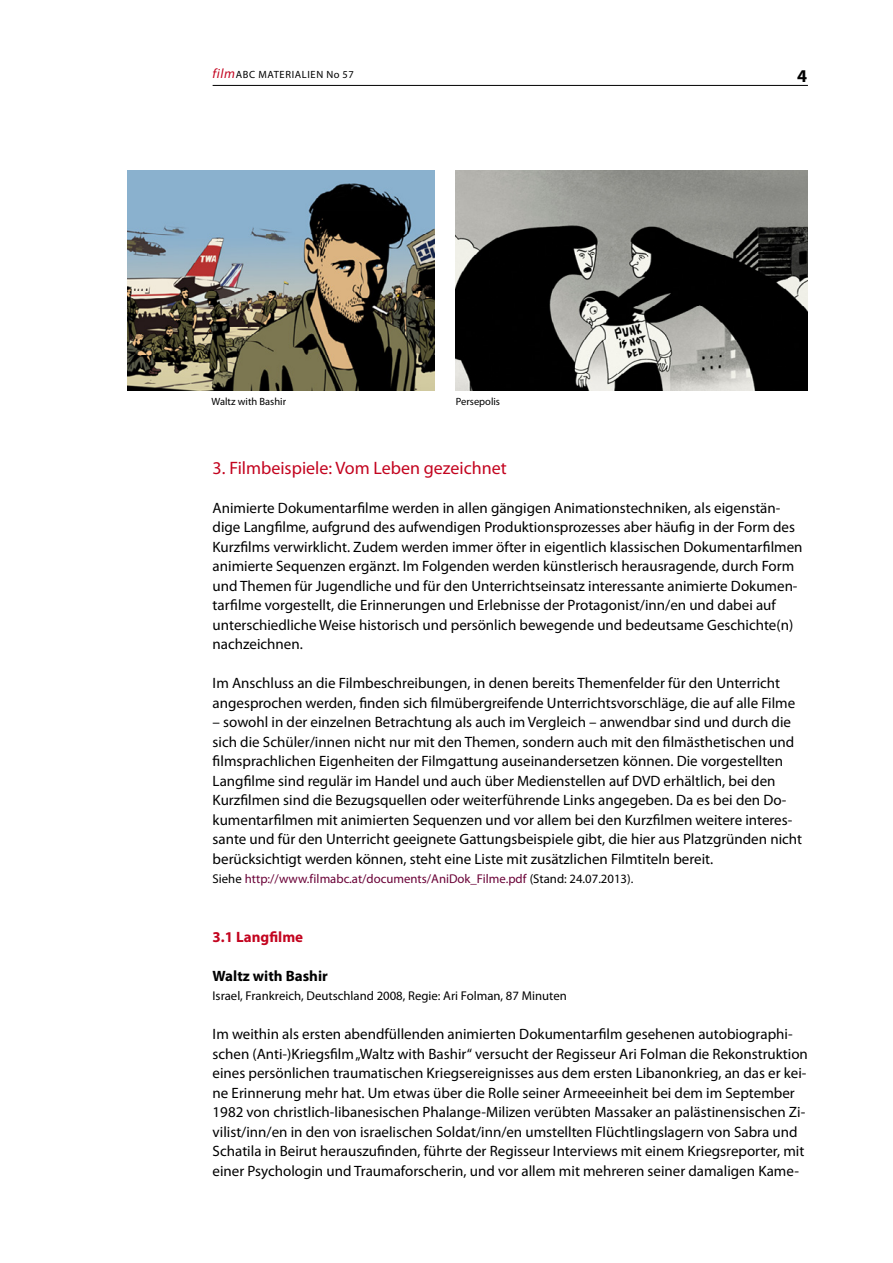
<style>
.page{position:relative;width:893px;height:1263px;background:#fff}
.page>*{position:absolute;margin:0;border:0;box-sizing:border-box;transform-origin:0 0}
.t1{font:18px "Myriad Pro";color:#c3041f}
.t2{font:700 18px "Myriad Pro";color:#000}
.t3{font:15px/19.5px "Myriad Pro";color:#000}
.t4{font:700 15px "Myriad Pro";color:#000}
.t5{font:700 15px "Myriad Pro";color:#c3041f}
.t6{font:12.75px "Myriad Pro";color:#690036}
.t7{font:12.75px "Myriad Pro";color:#000}
.t8{font:10.5px "Myriad Pro";color:#000}
.t9{font:10.5px "Myriad Pro";letter-spacing:.06em;color:#000}
.s1{font-style:italic;font-size:13.5px;color:#c3041f}
.s2{color:#000}
</style>
<div class="page">
<hr style="left:213px;top:85px;width:595px;height:1px;background:#000">
<img style="left:128px;top:170px;width:307px;height:221px">
<img style="left:456px;top:170px;width:351px;height:221px">
<p class="t9" style="left:213px;top:68px;width:143px"><span class="s1">film</span>ABC Materialien No 57</p>
<p class="t2" style="left:797px;top:64px;width:11px">4</p>
<p class="t8" style="left:212px;top:395px;width:76px">Waltz with Bashir</p>
<p class="t8" style="left:456px;top:395px;width:46px">Persepolis</p>
<p class="t1" style="left:213px;top:456px;width:296px">3. Filmbeispiele: Vom Leben gezeichnet</p>
<p class="t3" style="left:213px;top:498px;width:591px">Animierte Dokumentarfilme werden in allen gängigen Animationstechniken, als eigenstän&shy;dige Langfilme, aufgrund des aufwendigen Produktionsprozesses aber häufig in der Form des Kurzfilms verwirklicht. Zudem werden immer öfter in eigentlich klassischen Dokumentarfilmen animierte Sequenzen ergänzt. I m Folgenden werden künstlerisch herausragende, durch Form und Themen für Jugendliche und für den Unterrichtseinsatz interessante animierte Dokumen&shy;tarfilme vorgestellt, die Erinnerungen und Erlebnisse der Protagonist/inn/en und dabei auf unterschiedliche Weise historisch und persönlich bewegende und bedeutsame Geschichte(n) nachzeichnen.</p>
<p class="t3" style="left:213px;top:673px;width:584px">I m Anschluss an die Filmbeschreibungen, in denen bereits Themenfelder für den Unterricht angesprochen werden, finden sich filmübergreifende Unterrichtsvorschläge, die auf alle Filme</p>
<p class="t3" style="left:213px;top:712px;width:591px">– sowohl in der einzelnen Betrachtung als auch im Vergleich – anwendbar sind und durch die sich die Schüler/innen nicht nur mit den Themen, sondern auch mit den filmästhetischen und filmsprachlichen Eigenheiten der Filmgattung auseinandersetzen können. Die vorgestellten Langfilme sind regulär im Handel und auch über Medienstellen auf DVD erhältlich, bei den Kurzfilmen sind die Bezugsquellen oder weiterführende Links angegeben. Da es bei den Do&shy;kumentarfilmen mit animierten Sequenzen und vor allem bei den Kurzfilmen weitere interes&shy;sante und für den Unterricht geeignete Gattungsbeispiele gibt, die hier aus Platzgründen nicht berücksichtigt werden können, steht eine Liste mit zusätzlichen Filmtiteln bereit.</p>
<p class="t6" style="left:213px;top:871px;width:422px"><span class="s2">Siehe</span> http://www.filmabc.at/documents/AniDok_Filme.pdf <span class="s2">(Stand: 24.07.2013).</span></p>
<p class="t5" style="left:213px;top:927px;width:92px">3.1 Langfilme</p>
<p class="t4" style="left:213px;top:966px;width:117px">Waltz with Bashir</p>
<p class="t7" style="left:213px;top:988px;width:356px">Israel, Frankreich, Deutschland 2008, Regie: Ari Folman, 87 Minuten</p>
<p class="t3" style="left:213px;top:1024px;width:597px">I m weithin als ersten abendfüllenden animierten Dokumentarfilm gesehenen autobiographi&shy;schen (Anti-)Kriegsfilm „Waltz with Bashir“ versucht der Regisseur Ari Folman die Rekonstruktion eines persönlichen traumatischen Kriegsereignisses aus dem ersten Libanonkrieg, an das er kei&shy;ne Erinnerung mehr hat. Um etwas über die Rolle seiner Armeeeinheit bei dem im September 1982 von christlich-libanesischen Phalange-Milizen verübten Massaker an palästinensischen Zi&shy;vilist/inn/en in den von israelischen Soldat/inn/en umstellten Flüchtlingslagern von Sabra und Schatila in Beirut herauszufinden, führte der Regisseur I nterviews mit einem Kriegsreporter, mit einer Psychologin und Traumaforscherin, und vor allem mit mehreren seiner damaligen Kame-</p>
</div>
